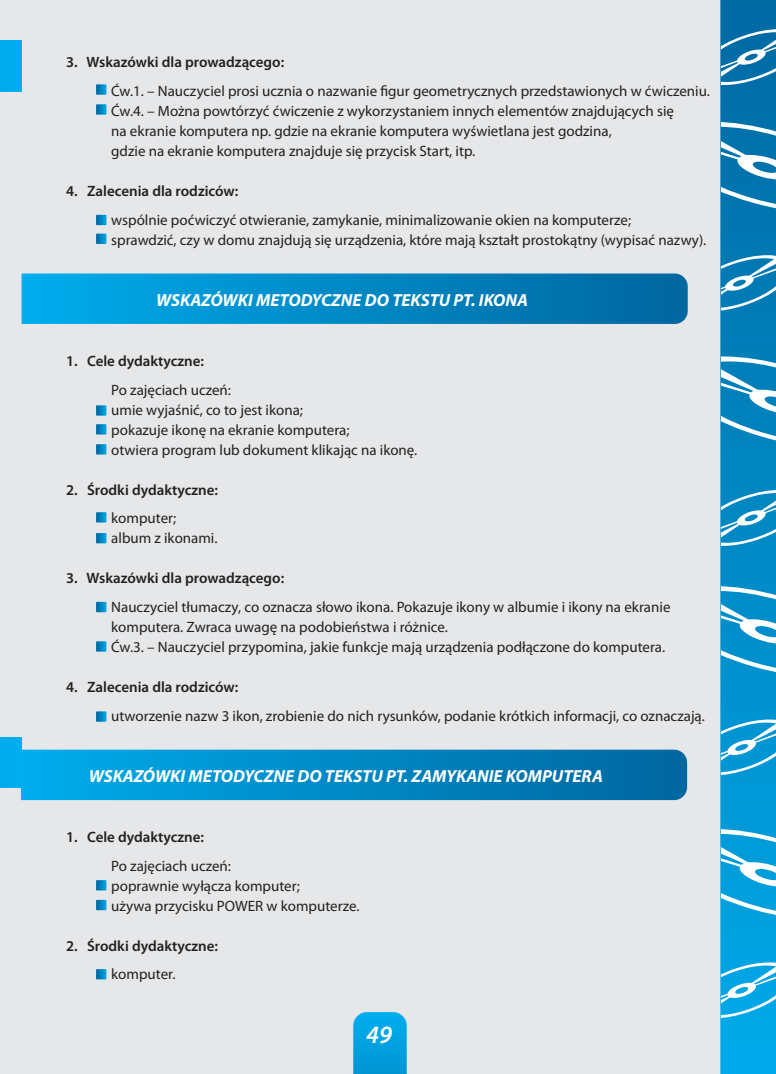
<style>
.page{position:relative;width:776px;height:1074px;background:#e6e7e9}
.page>*{position:absolute;margin:0;border:0;box-sizing:border-box;transform-origin:0 0}
.t1{font:italic 600 25px "Myriad Pro";color:#fff}
.t2{font:italic 700 17.5px "Myriad Pro";color:#fff}
.t3{font:15px/20px "Myriad Pro";color:#231f20}
.t4{font:600 15px/28.8px "Myriad Pro";color:#231f20}
.s1{font-weight:600}
.s2{font-weight:400}
</style>
<div class="page">
<svg style="left:353px;top:1012px;width:54px;height:62px;background:#08a3e0"></svg>
<svg style="left:720px;top:0;width:56px;height:1074px;background:#038cc7"></svg>
<svg style="left:721px;top:962px;width:55px;height:56px;background:#39b9ea"></svg>
<svg style="left:721px;top:829px;width:55px;height:91px;background:#39b3e3"></svg>
<svg style="left:721px;top:719px;width:55px;height:56px;background:#39addc"></svg>
<svg style="left:721px;top:586px;width:55px;height:91px;background:#39a7d6"></svg>
<svg style="left:721px;top:490px;width:55px;height:56px;background:#38a2d0"></svg>
<svg style="left:721px;top:356px;width:55px;height:92px;background:#389dca"></svg>
<svg style="left:721px;top:255px;width:55px;height:56px;background:#3a98c5"></svg>
<svg style="left:721px;top:122px;width:55px;height:91px;background:#3992bf"></svg>
<svg style="left:721px;top:29px;width:55px;height:56px;background:#388db9"></svg>
<div style="left:0;top:737px;width:21px;height:50px;background:#00aded"></div>
<svg style="left:22px;top:273px;width:666px;height:51px;background:#0389c5"></svg>
<svg style="left:96px;top:84px;width:10px;height:11px"></svg>
<svg style="left:96px;top:234px;width:10px;height:10px"></svg>
<svg style="left:96px;top:405px;width:10px;height:11px"></svg>
<svg style="left:96px;top:104px;width:10px;height:11px"></svg>
<svg style="left:96px;top:215px;width:10px;height:10px"></svg>
<svg style="left:96px;top:641px;width:10px;height:10px"></svg>
<svg style="left:96px;top:424px;width:10px;height:10px"></svg>
<svg style="left:96px;top:900px;width:10px;height:10px"></svg>
<svg style="left:96px;top:880px;width:10px;height:10px"></svg>
<svg style="left:21px;top:749px;width:666px;height:51px;background:#038ac5"></svg>
<svg style="left:96px;top:533px;width:10px;height:10px"></svg>
<svg style="left:96px;top:711px;width:10px;height:11px"></svg>
<svg style="left:96px;top:512px;width:10px;height:10px"></svg>
<svg style="left:96px;top:969px;width:10px;height:10px"></svg>
<svg style="left:96px;top:602px;width:10px;height:10px"></svg>
<svg style="left:96px;top:444px;width:10px;height:10px"></svg>
<div style="left:0;top:41px;width:21px;height:50px;background:#00aded"></div>
<p class="t3" style="left:111px;top:47px;width:600px;line-height:28.8px;text-indent:-45px"><span class="s1">3. Wskazówki dla prowadzącego:<br></span>Ćw.1. – Nauczyciel prosi ucznia o nazwanie figur geometrycznych przedstawionych w ćwiczeniu.</p>
<p class="t3" style="left:111px;top:101px;width:564px">Ćw.4. – Można powtórzyć ćwiczenie z wykorzystaniem innych elementów znajdujących się na ekranie komputera np. gdzie na ekranie komputera wyświetlana jest godzina,<br>gdzie na ekranie komputera znajduje się przycisk Start, itp.</p>
<p class="t3" style="left:111px;top:176px;width:521px;line-height:28.8px;text-indent:-45px"><span class="s1">4. Zalecenia dla rodziców:<br></span>wspólnie poćwiczyć otwieranie, zamykanie, minimalizowanie okien na komputerze;</p>
<p class="t3" style="left:111px;top:229px;width:597px">sprawdzić, czy w domu znajdują się urządzenia, które mają kształt prostokątny (wypisać nazwy).</p>
<p class="t2" style="left:156px;top:288px;width:373px">WSKAZÓWKI METODYCZNE DO TEKSTU PT. IKONA</p>
<p class="t4" style="left:111px;top:346px;width:121px;text-indent:-45px">1. Cele dydaktyczne:<br><span class="s2">Po zajęciach uczeń:</span></p>
<p class="t3" style="left:111px;top:399px;width:308px">umie wyjaśnić, co to jest ikona;<br>pokazuje ikonę na ekranie komputera;<br>otwiera program lub dokument klikając na ikonę.</p>
<p class="t4" style="left:66px;top:475px;width:153px;text-align:center">2. Środki dydaktyczne: <span class="s2">komputer;</span></p>
<p class="t3" style="left:111px;top:528px;width:108px">album z ikonami.</p>
<p class="t3" style="left:111px;top:563px;width:561px;line-height:28.8px;text-indent:-45px"><span class="s1">3. Wskazówki dla prowadzącego:<br></span>Nauczyciel tłumaczy, co oznacza słowo ikona. Pokazuje ikony w albumie i ikony na ekranie</p>
<p class="t3" style="left:111px;top:617px;width:556px">komputera. Zwraca uwagę na podobieństwa i różnice.<br>Ćw.3. – Nauczyciel przypomina, jakie funkcje mają urządzenia podłączone do komputera.</p>
<p class="t3" style="left:111px;top:672px;width:595px;line-height:28.8px;text-indent:-45px"><span class="s1">4. Zalecenia dla rodziców:<br></span>utworzenie nazw 3 ikon, zrobienie do nich rysunków, podanie krótkich informacji, co oznaczają.</p>
<p class="t2" style="left:89px;top:764px;width:516px">WSKAZÓWKI METODYCZNE DO TEKSTU PT. ZAMYKANIE KOMPUTERA</p>
<p class="t4" style="left:111px;top:822px;width:121px;text-indent:-45px">1. Cele dydaktyczne:<br><span class="s2">Po zajęciach uczeń:</span></p>
<p class="t3" style="left:111px;top:875px;width:250px">poprawnie wyłącza komputer;<br>używa przycisku POWER w komputerze.</p>
<p class="t4" style="left:66px;top:931px;width:153px;text-align:center">2. Środki dydaktyczne: <span class="s2">komputer.</span></p>
<h1 class="t1" style="left:366px;top:1019px;width:27px">49</h1>
</div>
